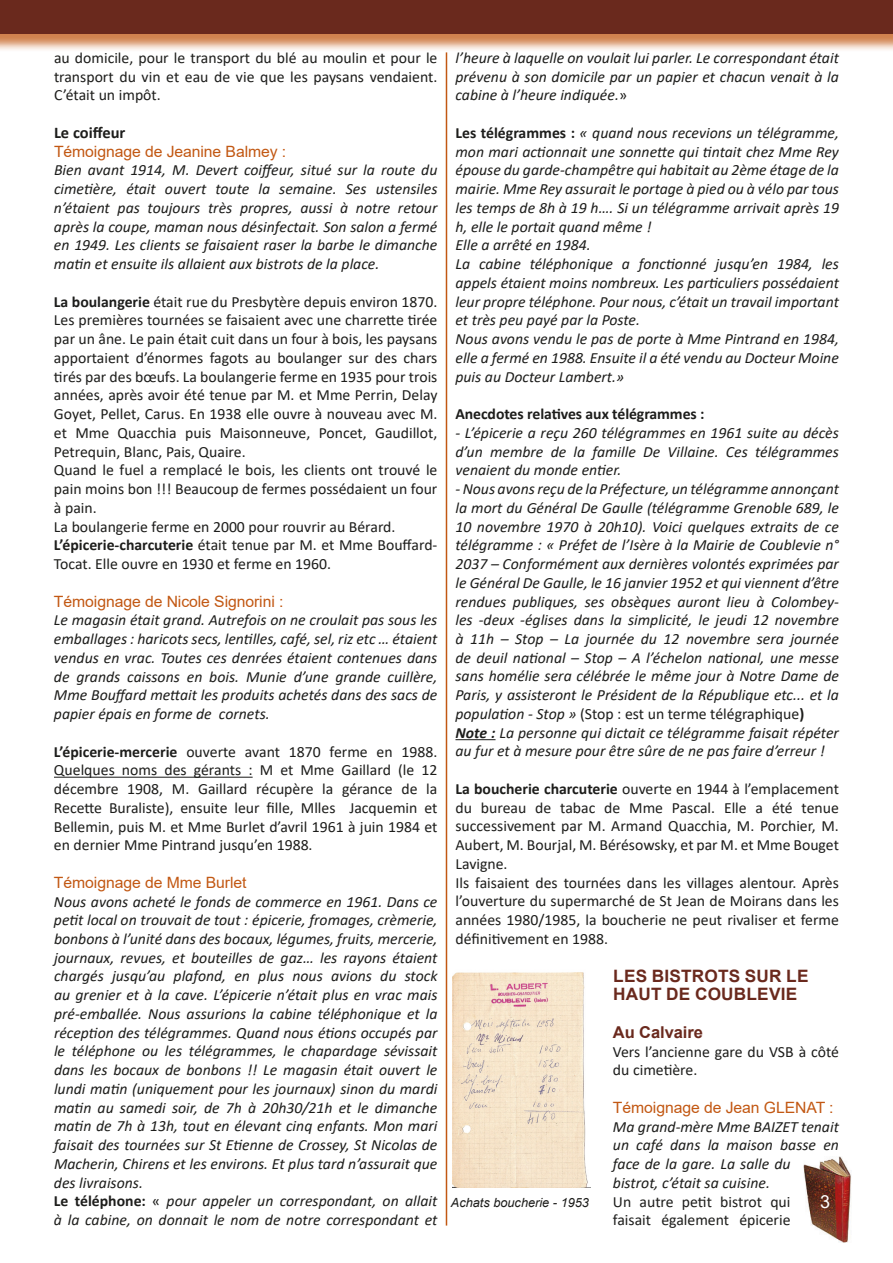
<style>
.page{position:relative;width:893px;height:1263px;background:#fff}
.page>*{position:absolute;margin:0;border:0;box-sizing:border-box;transform-origin:0 0}
.t1{font:18px "Arial";color:#fff}
.t2{font:700 17.1px/18.8px "Arial";letter-spacing:.01em;color:#6a291d}
.t3{font:700 16.35px "Calibri";color:#1d1d1b}
.t4{font:700 16.35px "Arial";letter-spacing:-.005em;color:#6a291d}
.t5{font:italic 15.6px/18.8px "Calibri";color:#1d1d1b}
.t6{font:15.6px/18.8px "Calibri";color:#1d1d1b}
.t7{font:15.6px "Arial";letter-spacing:-.005em;color:#c25813}
.t8{font:700 15.6px "Calibri";letter-spacing:-.005em;color:#1d1d1b}
.t9{font:italic 12.6px "Arial";color:#1d1d1b}
.s1{font-weight:700}
.s2{font-weight:700;font-style:normal}
.s3{font-style:normal}
</style>
<div class="page">
<hr style="left:54px;top:777px;width:199px;height:1px;background:#1d1d1b">
<hr style="left:455px;top:739px;width:40px;height:1px;background:#1d1d1b">
<div style="left:0;top:0;width:893px;height:52px;background:#c25813;opacity:.75"></div>
<div style="left:0;top:0;width:893px;height:33px;background:#6a291d"></div>
<hr style="left:446px;top:52px;width:1px;height:1173px;background:#c25813">
<img style="left:803px;top:1156px;width:48px;height:87px">
<img style="left:453px;top:972px;width:135px;height:215px">
<p class="t6" style="left:54px;top:48px;width:385px;text-align:justify">au domicile, pour le transport du blé au moulin et pour le transport du vin et eau de vie que les paysans vendaient.<br>C’était un impôt.</p>
<p class="t3" style="left:54px;top:121px;width:73px">Le coiffeur</p>
<p class="t7" style="left:54px;top:140px;width:234px">Témoignage de Jeanine Balmey :</p>
<p class="t5" style="left:54px;top:160px;width:385px;text-align:justify">Bien avant 1914, M. Devert coiffeur, situé sur la route du cimetière, était ouvert toute la semaine. Ses ustensiles n’étaient pas toujours très propres, aussi à notre retour après la coupe, maman nous désinfectait. Son salon a fermé en 1949. Les clients se faisaient raser la barbe le dimanche matin et ensuite ils allaient aux bistrots de la place.</p>
<p class="t6" style="left:54px;top:292px;width:385px"><span class="s1">La boulangerie</span> était rue du Presbytère depuis environ 1870.<br>Les premières tournées se faisaient avec une charrette tirée par un âne. Le pain était cuit dans un four à bois, les paysans apportaient d’énormes fagots au boulanger sur des chars tirés par des bœufs. La boulangerie ferme en 1935 pour trois années, après avoir été tenue par M. et Mme Perrin, Delay Goyet, Pellet, Carus. En 1938 elle ouvre à nouveau avec M. et Mme Quacchia puis Maisonneuve, Poncet, Gaudillot, Petrequin, Blanc, Pais, Quaire.<br>Quand le fuel a remplacé le bois, les clients ont trouvé le pain moins bon !!! Beaucoup de fermes possédaient un four à pain.<br>La boulangerie ferme en 2000 pour rouvrir au Bérard.<br><span class="s1">L’épicerie-charcuterie</span> était tenue par M. et Mme Bouffard-Tocat. Elle ouvre en 1930 et ferme en 1960.</p>
<p class="t7" style="left:54px;top:590px;width:231px">Témoignage de Nicole Signorini :</p>
<p class="t5" style="left:54px;top:610px;width:385px;text-align:justify">Le magasin était grand. Autrefois on ne croulait pas sous les emballages : haricots secs, lentilles, café, sel, riz etc … étaient vendus en vrac. Toutes ces denrées étaient contenues dans de grands caissons en bois. Munie d’une grande cuillère, Mme Bouffard mettait les produits achetés dans des sacs de papier épais en forme de cornets.</p>
<p class="t6" style="left:54px;top:741px;width:385px;text-align:justify"><span class="s1">L’épicerie-mercerie</span> ouverte avant 1870 ferme en 1988.<br>Quelques noms des gérants : M et Mme Gaillard (le 12 décembre 1908, M. Gaillard récupère la gérance de la Recette Buraliste), ensuite leur fille, Mlles Jacquemin et Bellemin, puis M. et Mme Burlet d’avril 1961 à juin 1984 et en dernier Mme Pintrand jusqu’en 1988.</p>
<p class="t7" style="left:54px;top:871px;width:194px">Témoignage de Mme Burlet</p>
<p class="t5" style="left:54px;top:891px;width:385px">Nous avons acheté le fonds de commerce en 1961. Dans ce petit local on trouvait de tout : épicerie, fromages, crèmerie, bonbons à l’unité dans des bocaux, légumes, fruits, mercerie, journaux, revues, et bouteilles de gaz… les rayons étaient chargés jusqu’au plafond, en plus nous avions du stock au grenier et à la cave. L’épicerie n’était plus en vrac mais pré-emballée. Nous assurions la cabine téléphonique et la réception des télégrammes. Quand nous étions occupés par le téléphone ou les télégrammes, le chapardage sévissait dans les bocaux de bonbons !! Le magasin était ouvert le lundi matin (uniquement pour les journaux) sinon du mardi matin au samedi soir, de 7h à 20h30/21h et le dimanche matin de 7h à 13h, tout en élevant cinq enfants. Mon mari faisait des tournées sur St Etienne de Crossey, St Nicolas de Macherin, Chirens et les environs. Et plus tard n’assurait que des livraisons.<br><span class="s2">Le téléphone:</span> <span class="s3">«</span> pour appeler un correspondant, on allait à la cabine, on donnait le nom de notre correspondant et</p>
<p class="t5" style="left:455px;top:48px;width:385px;text-align:justify">l’heure à laquelle on voulait lui parler. Le correspondant était prévenu à son domicile par un papier et chacu<span class="s3">n</span> venait à la cabine à l’heure indiquée.<span class="s3">»</span></p>
<p class="t5" style="left:455px;top:123px;width:385px"><span class="s2">Les télégrammes :</span> « quand nous recevions un télégramme, mon mari actionnait une sonnette qui tintait chez Mme Rey épouse du garde-champêtre qui habitait au 2ème étage de la mairie. Mme Rey assurait le portage à pied ou à vélo par tous les temps de 8h à 19 h…. Si un télégramme arrivait après 19 h, elle le portait quand même !<br>Elle a arrêté en 1984.<br>La cabine téléphonique a fonctionné jusqu’en 1984, les appels étaient moins nombreux. Les particuliers possédaient leur propre téléphone. Pour nous, c’était un travail important et très peu payé par la Poste.<br>Nous avons vendu le pas de porte à Mme Pintrand en 1984, elle a fermé en 1988. Ensuite il a été vendu au Docteur Moine puis au Docteur Lambert.»</p>
<p class="t8" style="left:455px;top:403px;width:251px">Anecdotes relatives aux télégrammes :</p>
<p class="t5" style="left:455px;top:423px;width:385px">- L’épicerie a reçu 260 télégrammes en 1961 suite au décès d’un membre de la famille De Villaine. Ces télégrammes venaient du monde entier.<br>-Nous avonsreçu de la Préfecture, un télégramme annonçant la mort du Général De Gaulle (télégramme Grenoble 689, le 10 novembre 1970 à 20h10). Voici quelques extraits de ce télégramme : « Préfet de l’Isère à la Mairie de Coublevie n° 2037 – Conformément aux dernières volontés exprimées par le Général De Gaulle, le 16 janvier 1952 et qui viennent d’être rendues publiques, ses obsèques auront lieu à Colombey&shy;les -deux -églises dans la simplicité, le jeudi 12 novembre à 11h – Stop – La journée du 12 novembre sera journée de deuil national – Stop – A l’échelon national, une messe sans homélie sera célébrée le même jour à Notre Dame de Paris, y assisteront le Président de la République etc... et la population - Stop » <span class="s3">(Stop : est un terme télégraphique</span><span class="s2">)<br></span><span class="s1">Note :</span> La personne qui dictait ce télégramme faisait répéter au fur et à mesure pour être sûre de ne pas faire d’erreur !</p>
<p class="t6" style="left:455px;top:779px;width:385px"><span class="s1">La boucherie charcuterie</span> ouverte en 1944 à l’emplacement du bureau de tabac de Mme Pascal. Elle a été tenue successivement par M. Armand Quacchia, M. Porchier, M.<br>Aubert, M. Bourjal, M. Bérésowsky, et par M. et Mme Bouget Lavigne.<br>Ils faisaient des tournées dans les villages alentour. Après l’ouverture du supermarché de St Jean de Moirans dans les années 1980/1985, la boucherie ne peut rivaliser et ferme définitivement en 1988.</p>
<p class="t2" style="left:613px;top:966px;width:197px">LES BISTROTS SUR LE<br>HAUT DE COUBLEVIE</p>
<p class="t4" style="left:613px;top:1021px;width:91px">Au Calvaire</p>
<p class="t6" style="left:613px;top:1042px;width:227px">Vers l’ancienne gare du VSB à côté du cimetière.</p>
<p class="t7" style="left:613px;top:1097px;width:222px">Témoignage de Jean GLENAT :</p>
<p class="t5" style="left:613px;top:1116px;width:228px">Ma grand-mère Mme BAIZET tenait un café dans la maison basse en face de la gare. La salle du bistrot, c’était sa cuisine.</p>
<p class="t6" style="left:613px;top:1192px;width:179px">Un autre petit bistrot qui faisait également épicerie</p>
<p class="t9" style="left:451px;top:1194px;width:140px">Achats boucherie - 1953</p>
<p class="t1" style="left:820px;top:1189px;width:12px">3</p>
</div>
